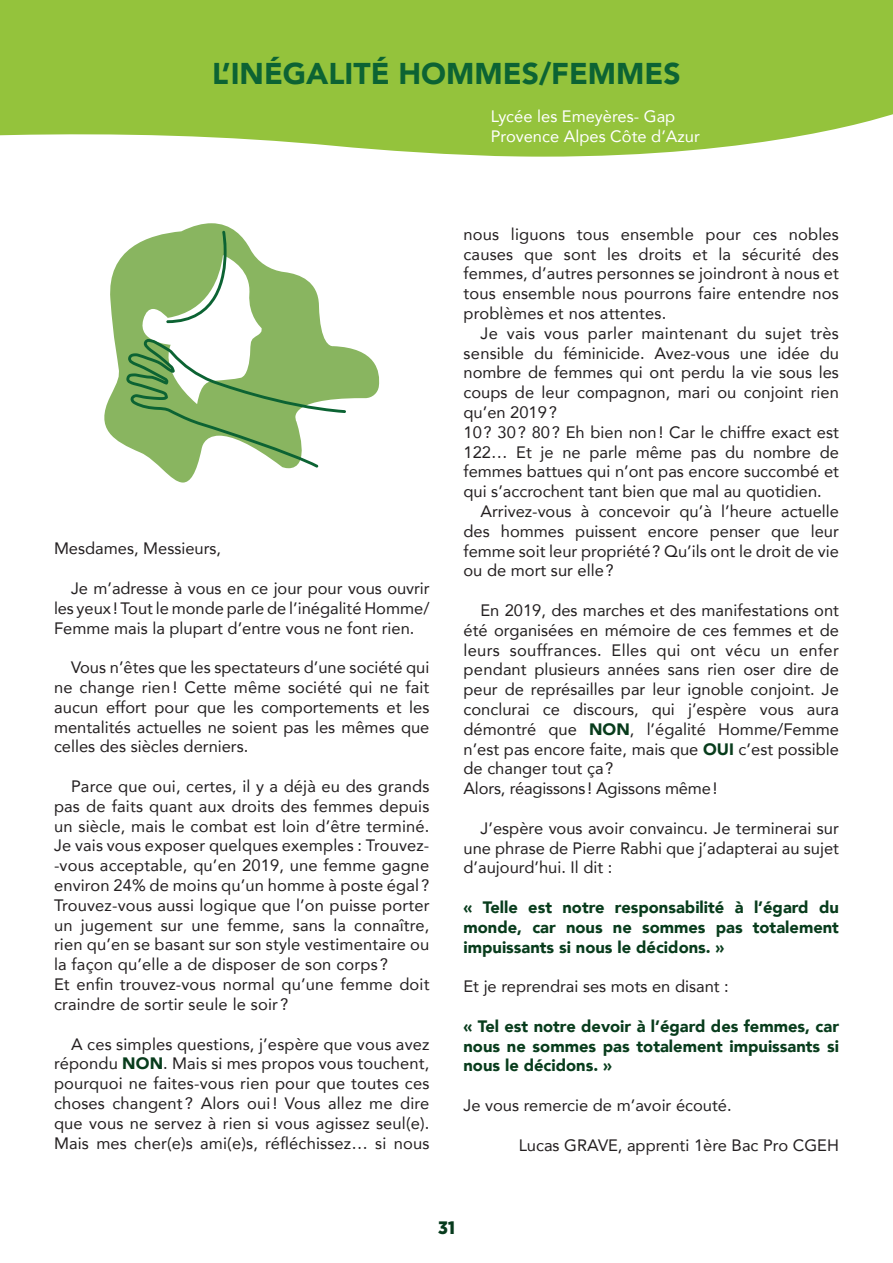
<style>
.page{position:relative;width:893px;height:1263px;background:#fff}
.page>*{position:absolute;margin:0;border:0;box-sizing:border-box;transform-origin:0 0}
.t1{font:900 30px "Avenir";color:#0c6333}
.t2{font:900 18px "Gotham Narrow";color:#073b1d}
.t3{font:16.5px/19.8px "Avenir";color:#231f20;text-align:justify}
.t4{font:900 16.5px/19.8px "Avenir";color:#083c1c;text-align:justify}
.t5{font:16.5px/19.8px "Avenir";color:#fff}
.s1{font-weight:900;color:#083c1c}
</style>
<div class="page">
<svg style="left:0;top:0;width:893px;height:157px;fill:#94c33c"></svg>
<svg style="left:104px;top:223px;width:276px;height:260px"></svg>
<svg style="left:166px;top:231px;width:61px;height:92px"></svg>
<svg style="left:126px;top:339px;width:220px;height:129px"></svg>
<h1 class="t1" style="left:212px;top:48px;width:470px">L’INÉGALITÉ HOMMES/FEMMES</h1>
<p class="t5" style="left:491px;top:106px;width:211px">Lycée les Emeyères- Gap<br>Provence Alpes Côte d’Azur</p>
<p class="t3" style="left:54px;top:538px;width:169px">Mesdames, Messieurs,</p>
<p class="t3" style="left:54px;top:578px;width:377px;text-indent:17px">Je m’adresse à vous en ce jour pour vous ouvrir les yeux! Tout le monde parle de l’inégalité Homme/ Femme mais la plupart d’entre vous ne font rien.</p>
<p class="t3" style="left:54px;top:657px;width:377px;text-indent:17px">Vous n’êtes que les spectateurs d’une société qui ne change rien ! Cette même société qui ne fait aucun effort pour que les comportements et les mentalités actuelles ne soient pas les mêmes que celles des siècles derniers.</p>
<p class="t3" style="left:54px;top:776px;width:377px;text-align:left;text-indent:17px">Parce que oui, certes, il y a déjà eu des grands pas de faits quant aux droits des femmes depuis un siècle, mais le combat est loin d’être terminé.<br>Je vais vous exposer quelques exemples : Trouvez--vous acceptable, qu’en 2019, une femme gagne environ 24% de moins qu’un homme à poste égal ?<br>Trouvez-vous aussi logique que l’on puisse porter un jugement sur une femme, sans la connaître, rien qu’en se basant sur son style vestimentaire ou la façon qu’elle a de disposer de son corps ?<br>Et enfin trouvez-vous normal qu’une femme doit craindre de sortir seule le soir ?</p>
<p class="t3" style="left:54px;top:1033px;width:377px;text-indent:17px">A ces simples questions, j’espère que vous avez répondu <span class="s1">NON</span>. Mais si mes propos vous touchent, pourquoi ne faites-vous rien pour que toutes ces choses changent ? Alors oui ! Vous allez me dire que vous ne servez à rien si vous agissez seul(e).<br>Mais mes cher(e)s ami(e)s, réfléchissez… si nous</p>
<p class="t3" style="left:463px;top:224px;width:377px">nous liguons tous ensemble pour ces nobles causes que sont les droits et la sécurité des femmes, d’autres personnes se joindront à nous et tous ensemble nous pourrons faire entendre nos problèmes et nos attentes.</p>
<p class="t3" style="left:463px;top:323px;width:377px;text-align:left;text-indent:17px">Je vais vous parler maintenant du sujet très sensible du féminicide. Avez-vous une idée du nombre de femmes qui ont perdu la vie sous les coups de leur compagnon, mari ou conjoint rien qu’en 2019?<br>10? 30? 80? Eh bien non! Car le chiffre exact est 122… Et je ne parle même pas du nombre de femmes battues qui n’ont pas encore succombé et qui s’accrochent tant bien que mal au quotidien.</p>
<p class="t3" style="left:463px;top:501px;width:377px;text-indent:17px">Arrivez-vous à concevoir qu’à l’heure actuelle des hommes puissent encore penser que leur femme soit leur propriété? Qu’ils ont le droit de vie ou de mort sur elle?</p>
<p class="t3" style="left:463px;top:600px;width:377px;text-align:left;text-indent:17px">En 2019, des marches et des manifestations ont été organisées en mémoire de ces femmes et de leurs souffrances. Elles qui ont vécu un enfer pendant plusieurs années sans rien oser dire de peur de représailles par leur ignoble conjoint. Je conclurai ce discours, qui j’espère vous aura démontré que <span class="s1">NON</span>, l’égalité Homme/Femme n’est pas encore faite, mais que <span class="s1">OUI</span> c’est possible de changer tout ça?<br>Alors, réagissons! Agissons même!</p>
<p class="t3" style="left:463px;top:818px;width:377px;text-indent:17px">J’espère vous avoir convaincu. Je terminerai sur une phrase de Pierre Rabhi que j’adapterai au sujet d’aujourd’hui. Il dit :</p>
<p class="t4" style="left:463px;top:897px;width:377px">« Telle est notre responsabilité à l’égard du monde, car nous ne sommes pas totalement impuissants si nous le décidons. »</p>
<p class="t3" style="left:463px;top:976px;width:267px">Et je reprendrai ses mots en disant :</p>
<p class="t4" style="left:463px;top:1016px;width:377px">« Tel est notre devoir à l’égard des femmes, car nous ne sommes pas totalement impuissants si nous le décidons. »</p>
<p class="t3" style="left:463px;top:1095px;width:270px">Je vous remercie de m’avoir écouté.</p>
<p class="t3" style="left:519px;top:1134px;width:322px">Lucas GRAVE, apprenti 1ère Bac Pro CGEH</p>
<p class="t2" style="left:438px;top:1216px;width:18px">31</p>
</div>
